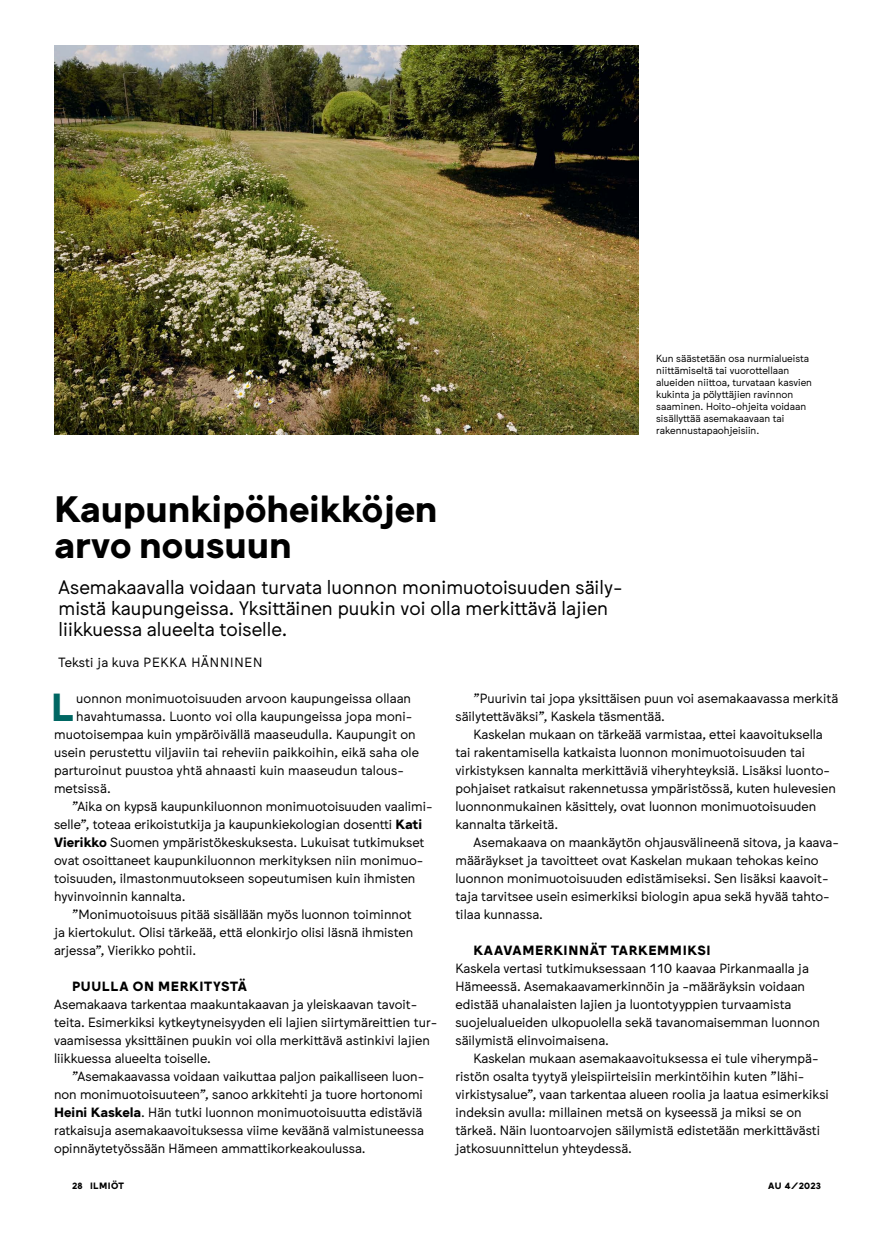
<style>
.page{position:relative;width:893px;height:1234px;background:#fff}
.page>*{position:absolute;margin:0;border:0;box-sizing:border-box;transform-origin:0 0}
.teksti__anfangi__sans{font:700 38.4px "Jungka";color:#006763}
._24_otsikko__sans__span{font:700 36px/36px "Jungka";color:#000}
._14__ingressi__sans{font:19.2px/21px "Jungka";color:#000}
._1_1__teksti__sans__M{font:13.2px/18px "Jungka";color:#000}
._1_2__teksti__eisis__sans{font:13.2px/18px "Jungka";color:#000}
.teksti__anfangi__sans-2{font:13.2px "Jungka";letter-spacing:.005em;color:#000}
._10__otsikko__sans__sisennetty{font:700 13.2px "Jungka";letter-spacing:.05em;color:#000}
.kirjoittaja__alku__sans__leipiskoko{font:13.2px "Jungka";letter-spacing:.06em;color:#000}
.kuvateksti__ei-gridissa{font:10.2px/12px "Jungka";color:#000}
.sivupää_1__vasen{font:700 9px "Jungka";letter-spacing:.05em;color:#000}
.sivupää_1__vasen-2{font:700 9px "Jungka";letter-spacing:.03em;color:#000}
.s1{font-weight:700}
</style>
<div class="page">
<img style="left:54px;top:46px;width:584px;height:388px">
<p class="_24_otsikko__sans__span" style="left:54px;top:492px;width:385px">Kaupunkipöheikköjen arvo nousuun</p>
<p class="_14__ingressi__sans" style="left:58px;top:577px;width:566px">Asemakaavalla voidaan turvata luonnon monimuotoisuuden säily&shy;mistä kaupungeissa. Yksittäinen puukin voi olla merkittävä lajien liikkuessa alueelta toiselle.</p>
<p class="kirjoittaja__alku__sans__leipiskoko" style="left:58px;top:654px;width:205px">Teksti ja kuva PEKKA HÄNNINEN</p>
<p class="kuvateksti__ei-gridissa" style="left:656px;top:352px;width:157px">Kun säästetään osa nurmialueista niittämiseltä tai vuorottellaan alueiden niittoa, turvataan kasvien kukinta ja pölyttäjien ravinnon saaminen. Hoito-ohjeita voidaan sisällyttää asemakaavaan tai rakennustapaohjeisiin.</p>
<p class="teksti__anfangi__sans" style="left:51px;top:684px;width:24px">L</p>
<p class="teksti__anfangi__sans-2" style="left:76px;top:690px;width:336px">uonnon monimuotoisuuden arvoon kaupungeissa ollaan</p>
<p class="teksti__anfangi__sans-2" style="left:76px;top:708px;width:338px">havahtumassa. Luonto voi olla kaupungeissa jopa moni-</p>
<p class="teksti__anfangi__sans-2" style="left:54px;top:726px;width:363px">muotoisempaa kuin ympäröivällä maaseudulla. Kaupungit on</p>
<p class="teksti__anfangi__sans-2" style="left:54px;top:744px;width:366px">usein perustettu viljaviin tai reheviin paikkoihin, eikä saha ole</p>
<p class="teksti__anfangi__sans-2" style="left:54px;top:762px;width:349px">parturoinut puustoa yhtä ahnaasti kuin maaseudun talous-</p>
<p class="teksti__anfangi__sans-2" style="left:54px;top:780px;width:58px">metsissä.</p>
<p class="_1_1__teksti__sans__M" style="left:54px;top:796px;width:380px;text-indent:18px">”Aika on kypsä kaupunkiluonnon monimuotoisuuden vaalimi&shy;selle”, toteaa erikoistutkija ja kaupunkiekologian dosentti <span class="s1">Kati Vierikko</span> Suomen ympäristökeskuksesta. Lukuisat tutkimukset ovat osoittaneet kaupunkiluonnon merkityksen niin monimuo&shy;toisuuden, ilmastonmuutokseen sopeutumisen kuin ihmisten hyvinvoinnin kannalta.</p>
<p class="_1_1__teksti__sans__M" style="left:54px;top:904px;width:361px;text-indent:18px">”Monimuotoisuus pitää sisällään myös luonnon toiminnot ja kiertokulut. Olisi tärkeää, että elonkirjo olisi läsnä ihmisten arjessa”, Vierikko pohtii.</p>
<p class="_10__otsikko__sans__sisennetty" style="left:72px;top:978px;width:177px">PUULLA ON MERKITYSTÄ</p>
<p class="_1_2__teksti__eisis__sans" style="left:54px;top:994px;width:385px">Asemakaava tarkentaa maakuntakaavan ja yleiskaavan tavoit&shy;teita. Esimerkiksi kytkeytyneisyyden eli lajien siirtymäreittien tur&shy;vaamisessa yksittäinen puukin voi olla merkittävä astinkivi lajien liikkuessa alueelta toiselle.</p>
<p class="_1_1__teksti__sans__M" style="left:54px;top:1066px;width:372px;text-indent:18px">”Asemakaavassa voidaan vaikuttaa paljon paikalliseen luon&shy;non monimuotoisuuteen”, sanoo arkkitehti ja tuore hortonomi <span class="s1">Heini Kaskela</span>. Hän tutki luonnon monimuotoisuutta edistäviä ratkaisuja asemakaavoituksessa viime keväänä valmistuneessa opinnäytetyössään Hämeen ammattikorkeakoulussa.</p>
<p class="_1_1__teksti__sans__M" style="left:455px;top:688px;width:384px;text-indent:18px">”Puurivin tai jopa yksittäisen puun voi asemakaavassa merkitä säilytettäväksi”, Kaskela täsmentää.</p>
<p class="_1_1__teksti__sans__M" style="left:455px;top:724px;width:382px;text-indent:18px">Kaskelan mukaan on tärkeää varmistaa, ettei kaavoituksella tai rakentamisella katkaista luonnon monimuotoisuuden tai virkistyksen kannalta merkittäviä viheryhteyksiä. Lisäksi luonto&shy;pohjaiset ratkaisut rakennetussa ympäristössä, kuten hulevesien luonnonmukainen käsittely, ovat luonnon monimuotoisuuden kannalta tärkeitä.</p>
<p class="_1_1__teksti__sans__M" style="left:455px;top:832px;width:383px;text-indent:18px">Asemakaava on maankäytön ohjausvälineenä sitova, ja kaava&shy;määräykset ja tavoitteet ovat Kaskelan mukaan tehokas keino luonnon monimuotoisuuden edistämiseksi. Sen lisäksi kaavoit&shy;taja tarvitsee usein esimerkiksi biologin apua sekä hyvää tahto&shy;tilaa kunnassa.</p>
<p class="_10__otsikko__sans__sisennetty" style="left:473px;top:942px;width:239px">KAAVAMERKINNÄT TARKEMMIKSI</p>
<p class="_1_2__teksti__eisis__sans" style="left:455px;top:958px;width:366px">Kaskela vertasi tutkimuksessaan 110 kaavaa Pirkanmaalla ja Hämeessä. Asemakaavamerkinnöin ja -määräyksin voidaan edistää uhanalaisten lajien ja luontotyyppien turvaamista suojelualueiden ulkopuolella sekä tavanomaisemman luonnon säilymistä elinvoimaisena.</p>
<p class="_1_1__teksti__sans__M" style="left:455px;top:1048px;width:375px;text-indent:18px">Kaskelan mukaan asemakaavoituksessa ei tule viherympä&shy;ristön osalta tyytyä yleispiirteisiin merkintöihin kuten ”lähi&shy;virkistysalue”, vaan tarkentaa alueen roolia ja laatua esimerkiksi indeksin avulla: millainen metsä on kyseessä ja miksi se on tärkeä. Näin luontoarvojen säilymistä edistetään merkittävästi jatkosuunnittelun yhteydessä.</p>
<p class="sivupää_1__vasen" style="left:72px;top:1180px;width:54px">28 ILMIÖT</p>
<p class="sivupää_1__vasen-2" style="left:768px;top:1180px;width:54px">AU 4/2023</p>
</div>
